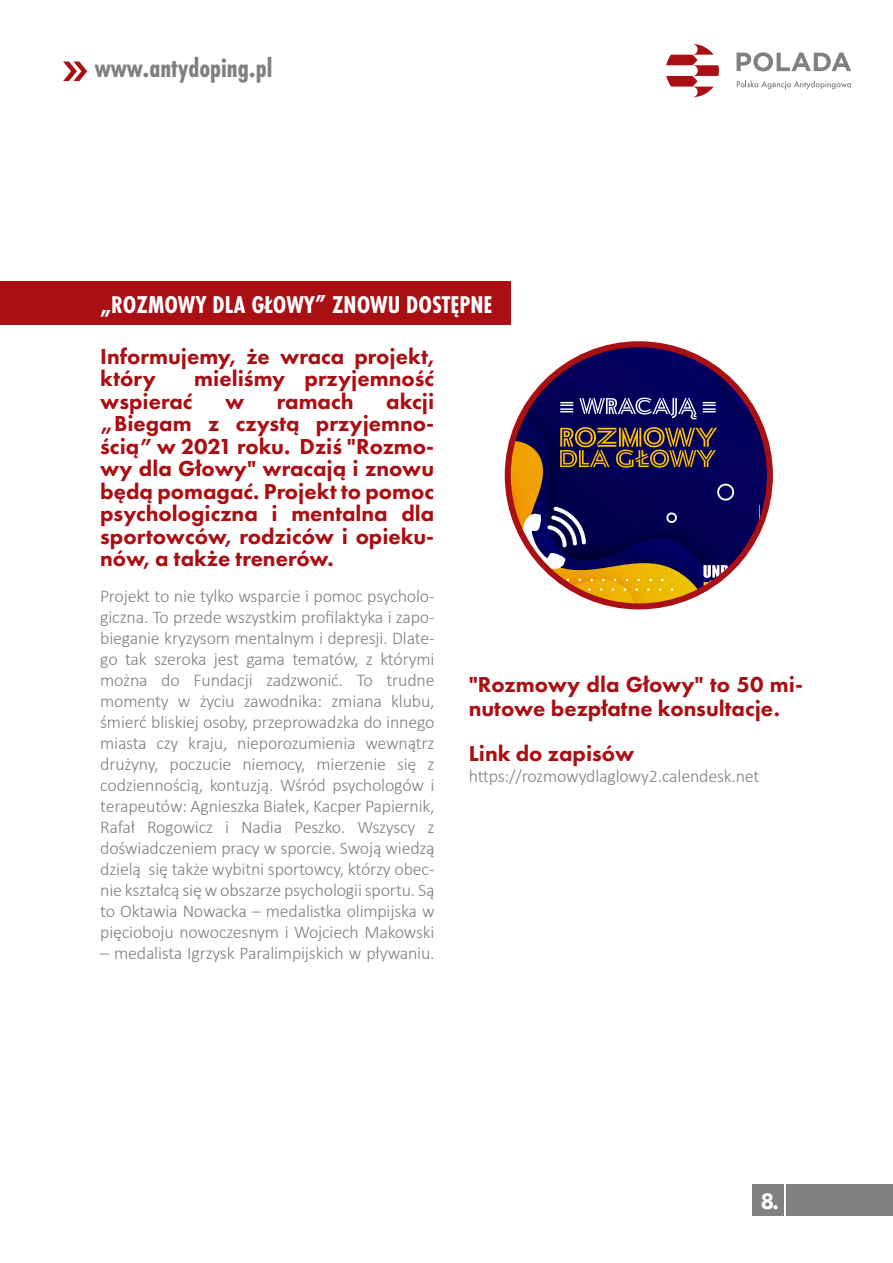
<style>
.page{position:relative;width:893px;height:1263px;background:#fff}
.page>*{position:absolute;margin:0;border:0;box-sizing:border-box;transform-origin:0 0}
.t1{font:700 27.75px "Futura PT Cond";color:#808080}
.t2{font:700 25.2px "Futura PT Cond";color:#fff}
.t3{font:800 23.25px "Futura PT";color:#fff}
.t4{font:800 22.5px/22.5px "Futura PT";color:#a90f13}
.t5{font:300 18px/21px "Calibri";letter-spacing:-.01em;color:#808080;text-align:justify}
</style>
<div class="page">
<div style="left:787px;top:1184px;width:106px;height:31px;background:#808080"></div>
<div style="left:752px;top:1184px;width:32px;height:31px;background:#808080"></div>
<div style="left:0;top:281px;width:511px;height:44px;background:#a90f13"></div>
<svg style="left:737px;top:52px;width:114px;height:19px"></svg>
<svg style="left:737px;top:81px;width:114px;height:8px"></svg>
<svg style="left:666px;top:44px;width:53px;height:53px"></svg>
<svg style="left:63px;top:62px;width:24px;height:19px"></svg>
<div style="left:505px;top:341px;width:268px;height:268px;background:#a90f13;border-radius:50%"></div>
<img style="left:511px;top:347px;width:256px;height:256px;border-radius:128px">
<h1 class="t1" style="left:95px;top:52px;width:179px">www.antydoping.pl</h1>
<h2 class="t2" style="left:100px;top:290px;width:394px">„ROZMOWY DLA GŁOWY” ZNOWU DOSTĘPNE</h2>
<p class="t4" style="left:100px;top:345px;width:336px">Informujemy, że wraca projekt, który</p>
<p class="t4" style="left:194px;top:367px;width:241px">mieliśmy przyjemność</p>
<p class="t4" style="left:100px;top:390px;width:94px">wspierać</p>
<p class="t4" style="left:225px;top:390px;width:21px">w</p>
<p class="t4" style="left:277px;top:390px;width:78px">ramach</p>
<p class="t4" style="left:100px;top:390px;width:336px;text-align:justify;text-indent:286px">akcji „Biegam z czystą przyjemno&shy;ścią” w 2021 roku. Dziś "Rozmo&shy;wy dla Głowy" wracają i znowu będą pomagać. Projekt to pomoc psychologiczna i mentalna dla sportowców, rodziców i opieku&shy;nów, a także trenerów.</p>
<p class="t5" style="left:100px;top:585px;width:336px">Projekt to nie tylko wsparcie i pomoc psycholo&shy;giczna. To przede wszystkim profilaktyka i zapo&shy;bieganie kryzysom mentalnym i depresji. Dlate&shy;go tak szeroka jest gama tematów, z którymi można do Fundacji zadzwonić. To trudne momenty w życiu zawodnika: zmiana klubu, śmierć bliskiej osoby, przeprowadzka do innego miasta czy kraju, nieporozumienia wewnątrz drużyny, poczucie niemocy, mierzenie się z codziennością, kontuzją. Wśród psychologów i terapeutów: Agnieszka Białek, Kacper Papiernik, Rafał Rogowicz i Nadia Peszko. Wszyscy z doświadczeniem pracy w sporcie. Swoją wiedzą dzielą się także wybitni sportowcy, którzy obec&shy;nie kształcą się w obszarze psychologii sportu. Są to Oktawia Nowacka – medalistka olimpijska w pięcioboju nowoczesnym i Wojciech Makowski</p>
<p class="t5" style="left:100px;top:942px;width:336px">– medalista Igrzysk Paralimpijskich w pływaniu.</p>
<p class="t4" style="left:469px;top:672px;width:336px;line-height:24px">"Rozmowy dla Głowy" to 50 mi&shy;nutowe bezpłatne konsultacje.</p>
<p class="t4" style="left:469px;top:742px;width:167px">Link do zapisów</p>
<p class="t5" style="left:469px;top:765px;width:292px">https://rozmowydlaglowy2.calendesk.net</p>
<p class="t3" style="left:760px;top:1186px;width:20px">8.</p>
</div>
